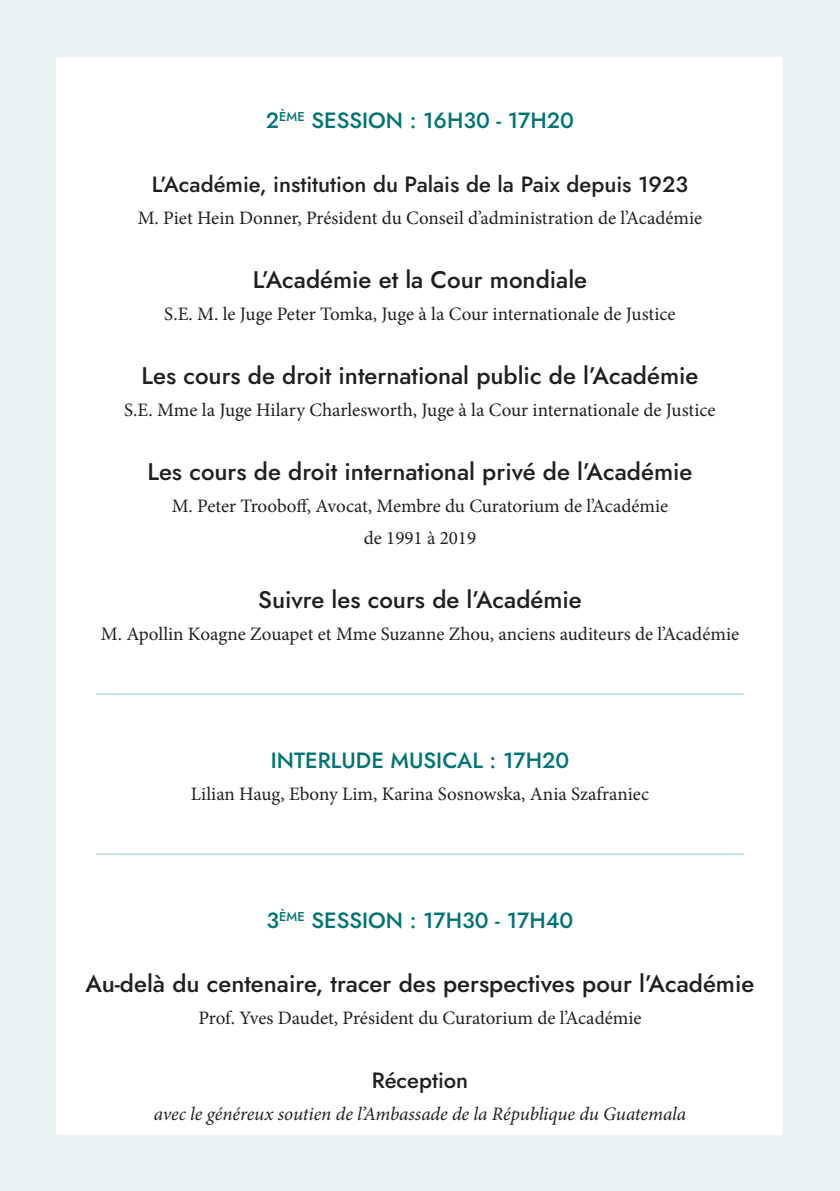
<style>
.page{position:relative;width:840px;height:1191px;background:#fff}
.page>*{position:absolute;margin:0;border:0;box-sizing:border-box;transform-origin:0 0}
.t1{font:24px "Jost";color:#231f20}
.t2{font:22px "Jost";color:#007475}
.t3{font:22px "Jost";color:#231f20}
.t4{font:19px/32px "Minion Pro";color:#231f20;text-align:center}
.t5{font:italic 19px "Minion Pro";letter-spacing:-.005em;color:#231f20}
</style>
<div class="page">
<div style="left:0;top:0;width:839px;height:1191px;background:#e7f3f3"></div>
<div style="left:57px;top:57px;width:725px;height:1077px;background:#fff"></div>
<hr style="left:96px;top:693px;width:647px;height:1px;background:#8ccbca">
<hr style="left:96px;top:853px;width:647px;height:1px;background:#8ccbca">
<p class="t2" style="left:266px;top:105px;width:309px">2<sup>ÈME</sup> SESSION : 16H30 - 17H20</p>
<p class="t3" style="left:152px;top:169px;width:537px">L’Académie, institution du Palais de la Paix depuis 1923</p>
<p class="t4" style="left:138px;top:202px;width:565px">M. Piet Hein Donner, Président du Conseil d’administration de l’Académie</p>
<p class="t1" style="left:253px;top:263px;width:336px">L’Académie et la Cour mondiale</p>
<p class="t4" style="left:164px;top:298px;width:512px">S.E. M. le Juge Peter Tomka, Juge à la Cour internationale de Justice</p>
<p class="t1" style="left:141px;top:359px;width:558px">Les cours de droit international public de l’Académie</p>
<p class="t4" style="left:124px;top:394px;width:592px">S.E. Mme la Juge Hilary Charlesworth, Juge à la Cour internationale de Justice</p>
<p class="t1" style="left:147px;top:455px;width:546px">Les cours de droit international privé de l’Académie</p>
<p class="t4" style="left:172px;top:490px;width:498px">M. Peter Trooboff, Avocat, Membre du Curatorium de l’Académie de 1991 à 2019</p>
<p class="t1" style="left:258px;top:583px;width:325px">Suivre les cours de l’Académie</p>
<p class="t4" style="left:101px;top:618px;width:639px">M. Apollin Koagne Zouapet et Mme Suzanne Zhou, anciens auditeurs de l’Académie</p>
<p class="t2" style="left:271px;top:745px;width:300px">INTERLUDE MUSICAL : 17H20</p>
<p class="t4" style="left:191px;top:778px;width:459px">Lilian Haug, Ebony Lim, Karina Sosnowska, Ania Szafraniec</p>
<p class="t2" style="left:266px;top:905px;width:308px">3<sup>ÈME</sup> SESSION : 17H30 - 17H40</p>
<p class="t1" style="left:85px;top:967px;width:670px">Au-delà du centenaire, tracer des perspectives pour l’Académie</p>
<p class="t4" style="left:198px;top:1002px;width:444px">Prof. Yves Daudet, Président du Curatorium de l’Académie</p>
<p class="t3" style="left:371px;top:1065px;width:98px">Réception</p>
<p class="t5" style="left:154px;top:1101px;width:533px">avec le généreux soutien de l’Ambassade de la République du Guatemala</p>
</div>
